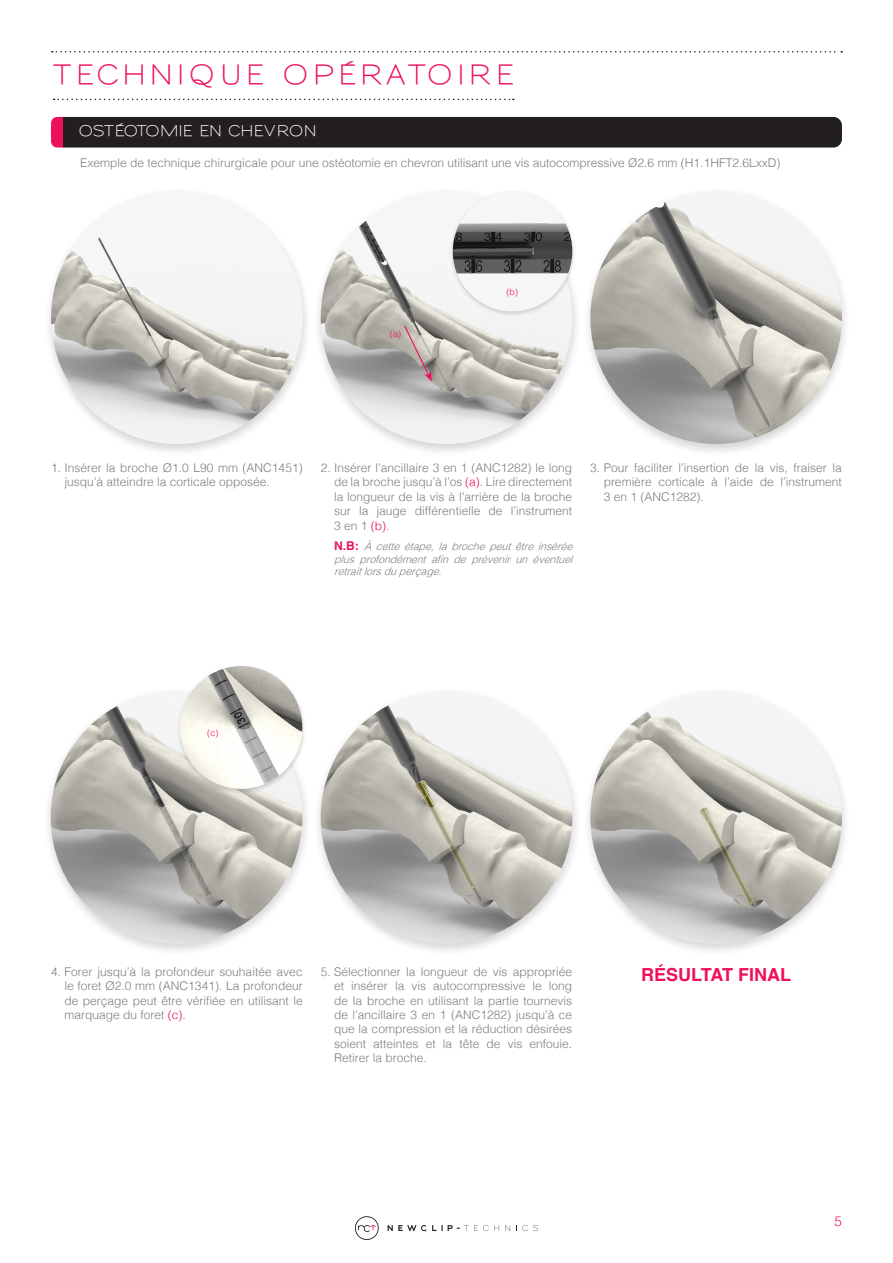
<style>
.page{position:relative;width:893px;height:1263px;background:#fff}
.page>*{position:absolute;margin:0;border:0;box-sizing:border-box;transform-origin:0 0}
.t1{font:600 27px "Sansumi";letter-spacing:.105em;color:#ee1059}
.t2{font:700 18px "Helvetica";color:#ee1059}
.t3{font:600 15px "Sansumi";letter-spacing:-.04em;color:#fff}
.t4{font:300 13.5px "Helvetica";color:#ee1059}
.t5{font:300 12px/14.4px "Helvetica";color:#797f84;text-align:justify}
.t6{font:italic 300 10.5px/12.6px "Helvetica";color:#797f84}
.t7{font:300 9px "Helvetica";color:#ee1059}
.s1{color:#ee1059}
.s2{font-weight:700;font-style:normal;font-size:12px;color:#ee1059}
</style>
<div class="page">
<svg style="left:52px;top:51px;width:790px;height:2px"></svg>
<svg style="left:355px;top:1216px;width:24px;height:24px"></svg>
<svg style="left:505px;top:1225px;width:5px;height:6px"></svg>
<svg style="left:516px;top:1225px;width:22px;height:6px"></svg>
<svg style="left:388px;top:1225px;width:111px;height:6px"></svg>
<svg style="left:54px;top:99px;width:460px;height:1px"></svg>
<div style="left:51px;top:117px;width:791px;height:31px;background:#231f20"></div>
<div style="left:43px;top:687px;width:269px;height:269px;background:#231f20;opacity:.19"></div>
<img style="left:51px;top:691px;width:251px;height:253px">
<div style="left:43px;top:187px;width:269px;height:270px;background:#231f20;opacity:.19"></div>
<img style="left:51px;top:191px;width:252px;height:253px">
<img style="left:172px;top:666px;width:138px;height:131px">
<div style="left:313px;top:187px;width:269px;height:270px;background:#231f20;opacity:.19"></div>
<img style="left:321px;top:191px;width:251px;height:253px">
<div style="left:449px;top:189px;width:128px;height:128px;background:#231f20;opacity:.19"></div>
<div style="left:453px;top:191px;width:119px;height:120px;background:#f5f7f7;border-radius:50%"></div>
<img style="left:453px;top:205px;width:119px;height:92px">
<div style="left:313px;top:687px;width:269px;height:269px;background:#231f20;opacity:.19"></div>
<img style="left:321px;top:691px;width:251px;height:253px">
<div style="left:583px;top:687px;width:269px;height:269px;background:#231f20;opacity:.19"></div>
<img style="left:590px;top:691px;width:252px;height:253px">
<div style="left:583px;top:187px;width:269px;height:270px;background:#231f20;opacity:.19"></div>
<img style="left:590px;top:191px;width:252px;height:253px">
<svg style="left:403px;top:324px;width:29px;height:58px;background:#b0a3a2"></svg>
<p class="t1" style="left:53px;top:61px;width:464px">TECHNIQUE OPÉRATOIRE</p>
<p class="t3" style="left:79px;top:123px;width:240px">OSTÉOTOMIE EN CHEVRON</p>
<p class="t5" style="left:80px;top:154px;width:702px">Exemple de technique chirurgicale pour une ostéotomie en chevron utilisant une vis autocompressive Ø2.6 mm (H1.1HFT2.6LxxD)</p>
<p class="t7" style="left:390px;top:326px;width:13px">(a)</p>
<p class="t7" style="left:506px;top:284px;width:13px">(b)</p>
<p class="t5" style="left:64px;top:460px;width:240px;text-indent:-13px">1. Insérer la broche Ø1.0 L90 mm (ANC1451) jusqu’à atteindre la corticale opposée.</p>
<p class="t5" style="left:334px;top:460px;width:240px;text-indent:-13px">2. Insérer l’ancillaire 3 en 1 (ANC1282) le long de la broche jusqu’à l’os <span class="s1">(a)</span>. Lire directement la longueur de la vis à l’arrière de la broche sur la jauge différentielle de l’instrument 3 en 1 <span class="s1">(b)</span>.</p>
<p class="t6" style="left:334px;top:539px;width:241px"><span class="s2">N.B:</span> À cette étape, la broche peut être insérée plus profondément afin de prévenir un éventuel retrait lors du perçage.</p>
<p class="t5" style="left:604px;top:460px;width:240px;text-indent:-13px">3. Pour faciliter l’insertion de la vis, fraiser la première corticale à l’aide de l’instrument 3 en 1 (ANC1282).</p>
<p class="t7" style="left:207px;top:725px;width:13px">(c)</p>
<p class="t5" style="left:64px;top:964px;width:240px;text-indent:-13px">4. Forer jusqu’à la profondeur souhaitée avec le foret Ø2.0 mm (ANC1341). La profondeur de perçage peut être vérifiée en utilisant le marquage du foret <span class="s1">(c)</span>.</p>
<p class="t5" style="left:334px;top:963px;width:240px;text-indent:-13px">5. Sélectionner la longueur de vis appropriée et insérer la vis autocompressive le long de la broche en utilisant la partie tournevis de l’ancillaire 3 en 1 (ANC1282) jusqu’à ce que la compression et la réduction désirées soient atteintes et la tête de vis enfouie.<br>Retirer la broche.</p>
<p class="t2" style="left:641px;top:963px;width:152px">RÉSULTAT FINAL</p>
<p class="t4" style="left:834px;top:1209px;width:9px">5</p>
</div>
